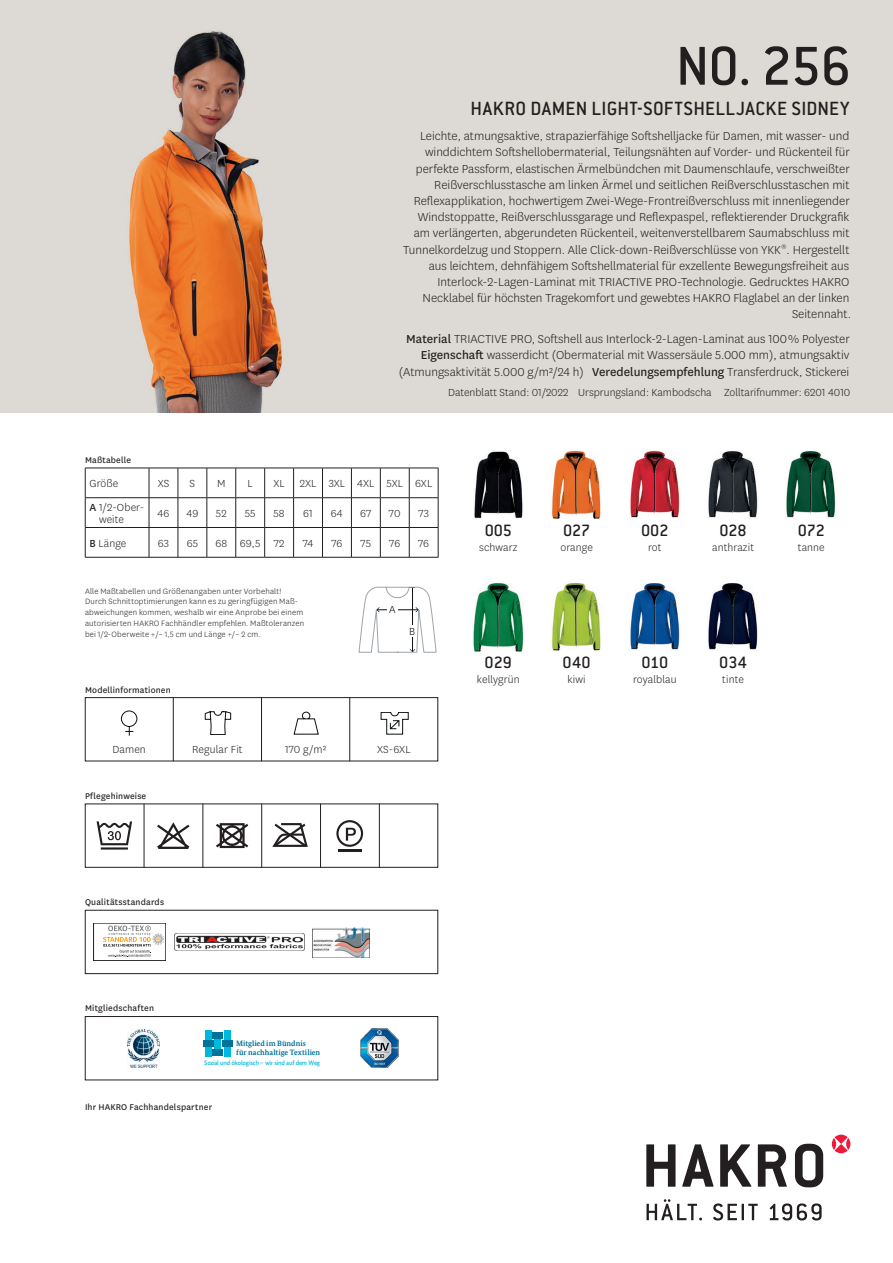
<style>
.page{position:relative;width:893px;height:1263px;background:#fff}
.page>*{position:absolute;margin:0;border:0;box-sizing:border-box;transform-origin:0 0}
.t1{font:500 60px "Conduit ITC Pro";color:#231f20}
.t2{font:500 21px "Conduit ITC Pro";letter-spacing:.02em;color:#231f20}
.t3{font:500 18px "Conduit ITC Pro";letter-spacing:-.005em;color:#231f20}
.t4{font:300 13.5px/16.2px "National";color:#231f20;text-align:right}
.t5{font:300 12px/12px "National";letter-spacing:.005em;color:#231f20}
.t6{font:300 12px "National";color:#0d1111}
.t7{font:9.75px "National";letter-spacing:.02em;color:#231f20}
.t8{font:300 9px/10.8px "National";letter-spacing:.02em;color:#231f20}
.t9{font:700 7.8px/8.7px "Bundes Serif";color:#00739a}
.t10{font:500 6.45px "Bundes Sans";letter-spacing:-.02em;color:#00b8de}
.s1{font-weight:400}
</style>
<div class="page">
<svg style="left:646px;top:1199px;width:56px;height:21px"></svg>
<svg style="left:713px;top:1203px;width:45px;height:17px"></svg>
<svg style="left:770px;top:1203px;width:52px;height:17px"></svg>
<svg style="left:646px;top:1144px;width:29px;height:43px"></svg>
<svg style="left:682px;top:1144px;width:31px;height:43px"></svg>
<svg style="left:720px;top:1144px;width:31px;height:43px"></svg>
<svg style="left:758px;top:1144px;width:29px;height:43px"></svg>
<svg style="left:795px;top:1144px;width:28px;height:43px"></svg>
<svg style="left:834px;top:1134px;width:14px;height:19px"></svg>
<svg style="left:846px;top:1138px;width:4px;height:12px"></svg>
<svg style="left:832px;top:1138px;width:4px;height:12px"></svg>
<div style="left:205px;top:1030px;width:6px;height:9px;background:#00b8de"></div>
<div style="left:224px;top:1030px;width:7px;height:9px;background:#00b8de"></div>
<div style="left:214px;top:1039px;width:7px;height:9px;background:#00b8de"></div>
<div style="left:203px;top:1040px;width:10px;height:7px;background:#00739a"></div>
<div style="left:222px;top:1040px;width:10px;height:7px;background:#00739a"></div>
<div style="left:212px;top:1032px;width:11px;height:6px;background:#00739a"></div>
<div style="left:212px;top:1049px;width:11px;height:7px;background:#00739a"></div>
<div style="left:205px;top:1048px;width:6px;height:9px;background:#00b8de"></div>
<div style="left:224px;top:1048px;width:7px;height:9px;background:#00b8de"></div>
<img style="left:128px;top:1029px;width:32px;height:38px">
<img style="left:360px;top:1029px;width:39px;height:38px">
<div style="left:85px;top:1016px;width:353px;height:64px;border:1px solid #231f20"></div>
<div style="left:85px;top:910px;width:353px;height:64px;border:1px solid #231f20"></div>
<div style="left:85px;top:697px;width:353px;height:64px;border:1px solid #231f20"></div>
<hr style="left:349px;top:697px;width:1px;height:64px;background:#231f20">
<hr style="left:261px;top:697px;width:1px;height:64px;background:#231f20">
<hr style="left:173px;top:697px;width:1px;height:64px;background:#231f20">
<svg style="left:294px;top:712px;width:25px;height:22px"></svg>
<svg style="left:381px;top:712px;width:28px;height:22px"></svg>
<svg style="left:121px;top:710px;width:17px;height:26px"></svg>
<svg style="left:205px;top:711px;width:26px;height:24px"></svg>
<svg style="left:97px;top:821px;width:35px;height:28px"></svg>
<svg style="left:157px;top:822px;width:32px;height:27px"></svg>
<svg style="left:216px;top:823px;width:32px;height:25px"></svg>
<svg style="left:272px;top:823px;width:36px;height:24px"></svg>
<svg style="left:336px;top:820px;width:27px;height:27px"></svg>
<hr style="left:338px;top:849px;width:24px;height:2px;background:#231f20">
<hr style="left:144px;top:804px;width:1px;height:63px;background:#231f20">
<hr style="left:203px;top:804px;width:1px;height:63px;background:#231f20">
<hr style="left:261px;top:804px;width:1px;height:63px;background:#231f20">
<hr style="left:320px;top:804px;width:1px;height:63px;background:#231f20">
<hr style="left:379px;top:804px;width:1px;height:63px;background:#231f20">
<img style="left:174px;top:934px;width:130px;height:17px">
<svg style="left:359px;top:587px;width:77px;height:65px"></svg>
<img style="left:474px;top:451px;width:49px;height:68px">
<img style="left:552px;top:451px;width:49px;height:67px">
<img style="left:630px;top:451px;width:50px;height:67px">
<img style="left:473px;top:583px;width:51px;height:68px">
<img style="left:551px;top:583px;width:50px;height:68px">
<img style="left:708px;top:451px;width:50px;height:67px">
<img style="left:630px;top:583px;width:50px;height:67px">
<img style="left:708px;top:583px;width:50px;height:67px">
<img style="left:786px;top:451px;width:51px;height:67px">
<img style="left:0;top:0;width:893px;height:412px">
<svg style="left:103px;top:925px;width:61px;height:32px"></svg>
<hr style="left:85px;top:468px;width:64px;height:1px;background:#231f20">
<hr style="left:85px;top:497px;width:64px;height:1px;background:#231f20">
<hr style="left:85px;top:527px;width:64px;height:1px;background:#231f20">
<svg style="left:85px;top:468px;width:1px;height:89px"></svg>
<hr style="left:85px;top:557px;width:64px;height:1px;background:#231f20">
<svg style="left:149px;top:468px;width:290px;height:90px"></svg>
<img style="left:313px;top:927px;width:56px;height:30px">
<p class="t7" style="left:85px;top:453px;width:48px">Maßtabelle</p>
<h1 class="t1" style="left:676px;top:32px;width:176px">NO. 256</h1>
<h2 class="t2" style="left:470px;top:97px;width:381px">HAKRO DAMEN LIGHT-SOFTSHELLJACKE SIDNEY</h2>
<p class="t4" style="left:403px;top:128px;width:450px">Leichte, atmungsaktive, strapazierfähige Softshelljacke für Damen, mit wasser- und winddichtem Softshellobermaterial, Teilungsnähten auf Vorder- und Rückenteil für perfekte Passform, elastischen Ärmelbündchen mit Daumenschlaufe, verschweißter Reißverschlusstasche am linken Ärmel und seitlichen Reißverschlusstaschen mit Reflexapplikation, hochwertigem Zwei-Wege-Frontreißverschluss mit innenliegender Windstoppatte, Reißverschlussgarage und Reflexpaspel, reflektierender Druckgrafik am verlängerten, abgerundeten Rückenteil, weitenverstellbarem Saumabschluss mit Tunnelkordelzug und Stoppern. Alle Click-down-Reißverschlüsse von YKK<sup>®</sup>. Hergestellt aus leichtem, dehnfähigem Softshellmaterial für exzellente Bewegungsfreiheit aus Interlock-2-Lagen-Laminat mit TRIACTIVE PRO-Technologie. Gedrucktes HAKRO Necklabel für höchsten Tragekomfort und gewebtes HAKRO Flaglabel an der linken Seitennaht.</p>
<p class="t4" style="left:399px;top:330px;width:453px"><span class="s1">Material</span> TRIACTIVE PRO, Softshell aus Interlock-2-Lagen-Laminat aus 100 % Polyester<br><span class="s1">Eigenschaft</span> wasserdicht (Obermaterial mit Wassersäule 5.000 mm), atmungsaktiv (Atmungsaktivität 5.000 g/m²/24 h) <span class="s1">Veredelungsempfehlung</span> Transferdruck, Stickerei</p>
<p class="t5" style="left:448px;top:386px;width:404px">Datenblatt Stand: 01/2022 Ursprungsland: Kambodscha Zolltarifnummer: 6201 4010</p>
<p class="t5" style="left:89px;top:477px;width:30px">Größe</p>
<p class="t5" style="left:158px;top:477px;width:13px">XS</p>
<p class="t5" style="left:190px;top:477px;width:7px">S</p>
<p class="t5" style="left:217px;top:477px;width:10px">M</p>
<p class="t5" style="left:248px;top:477px;width:7px">L</p>
<p class="t5" style="left:273px;top:477px;width:160px">XL 2XL 3XL 4XL 5XL 6XL</p>
<p class="t5" style="left:99px;top:501px;width:47px;text-indent:-10px"><span class="s1">A</span> 1/2-Ober&shy;weite</p>
<p class="t5" style="left:157px;top:507px;width:13px">46</p>
<p class="t5" style="left:186px;top:507px;width:13px">49</p>
<p class="t5" style="left:216px;top:507px;width:12px">52</p>
<p class="t5" style="left:245px;top:507px;width:12px">55</p>
<p class="t5" style="left:273px;top:507px;width:13px">58</p>
<p class="t5" style="left:303px;top:507px;width:11px">61</p>
<p class="t5" style="left:331px;top:507px;width:13px">64</p>
<p class="t5" style="left:360px;top:507px;width:13px">67</p>
<p class="t5" style="left:389px;top:507px;width:13px">70</p>
<p class="t5" style="left:419px;top:507px;width:12px">73</p>
<p class="t5" style="left:89px;top:537px;width:38px"><span class="s1">B</span> Länge</p>
<p class="t5" style="left:158px;top:537px;width:13px">63</p>
<p class="t5" style="left:187px;top:537px;width:13px">65</p>
<p class="t5" style="left:215px;top:537px;width:70px">68 69,5 72</p>
<p class="t5" style="left:303px;top:537px;width:12px">74</p>
<p class="t5" style="left:331px;top:537px;width:12px">76</p>
<p class="t5" style="left:361px;top:537px;width:12px">75</p>
<p class="t5" style="left:389px;top:537px;width:12px">76</p>
<p class="t5" style="left:418px;top:537px;width:12px">76</p>
<p class="t8" style="left:85px;top:585px;width:221px">Alle Maßtabellen und Größenangaben unter Vorbehalt!<br>Durch Schnittoptimierungen kann es zu geringfügigen Maß&shy;abweichungen kommen, weshalb wir eine Anprobe bei einem autorisierten HAKRO Fachhändler empfehlen. Maßtoleranzen bei 1/2-Oberweite +/– 1,5 cm und Länge +/– 2 cm.</p>
<p class="t7" style="left:85px;top:683px;width:87px">Modellinformationen</p>
<p class="t6" style="left:389px;top:601px;width:8px">A</p>
<p class="t6" style="left:409px;top:623px;width:8px">B</p>
<p class="t5" style="left:112px;top:743px;width:35px">Damen</p>
<p class="t5" style="left:192px;top:743px;width:52px">Regular Fit</p>
<p class="t7" style="left:85px;top:789px;width:63px">Pflegehinweise</p>
<p class="t7" style="left:85px;top:896px;width:81px">Qualitätsstandards</p>
<p class="t7" style="left:85px;top:1002px;width:70px">Mitgliedschaften</p>
<p class="t5" style="left:285px;top:743px;width:43px">170 g/m²</p>
<p class="t5" style="left:377px;top:743px;width:35px">XS-6XL</p>
<p class="t9" style="left:236px;top:1039px;width:86px">Mitglied im Bündnis<br>für nachhaltige Textilien</p>
<p class="t10" style="left:204px;top:1059px;width:118px">Sozial und ökologisch – wir sind auf dem Weg</p>
<p class="t7" style="left:85px;top:1101px;width:129px">Ihr HAKRO Fachhandelspartner</p>
<h3 class="t3" style="left:485px;top:520px;width:29px">005</h3>
<p class="t5" style="left:479px;top:541px;width:40px">schwarz</p>
<h3 class="t3" style="left:485px;top:652px;width:29px">029</h3>
<p class="t5" style="left:477px;top:673px;width:44px">kellygrün</p>
<h3 class="t3" style="left:563px;top:520px;width:29px">027</h3>
<p class="t5" style="left:560px;top:541px;width:34px">orange</p>
<h3 class="t3" style="left:563px;top:652px;width:30px">040</h3>
<p class="t5" style="left:568px;top:673px;width:19px">kiwi</p>
<h3 class="t3" style="left:641px;top:520px;width:29px">002</h3>
<p class="t5" style="left:648px;top:541px;width:15px">rot</p>
<h3 class="t3" style="left:719px;top:520px;width:29px">028</h3>
<p class="t5" style="left:712px;top:541px;width:43px">anthrazit</p>
<h3 class="t3" style="left:641px;top:652px;width:28px">010</h3>
<p class="t5" style="left:633px;top:673px;width:45px">royalblau</p>
<h3 class="t3" style="left:719px;top:652px;width:29px">034</h3>
<p class="t5" style="left:722px;top:673px;width:23px">tinte</p>
<h3 class="t3" style="left:798px;top:520px;width:29px">072</h3>
<p class="t5" style="left:798px;top:541px;width:28px">tanne</p>
</div>
